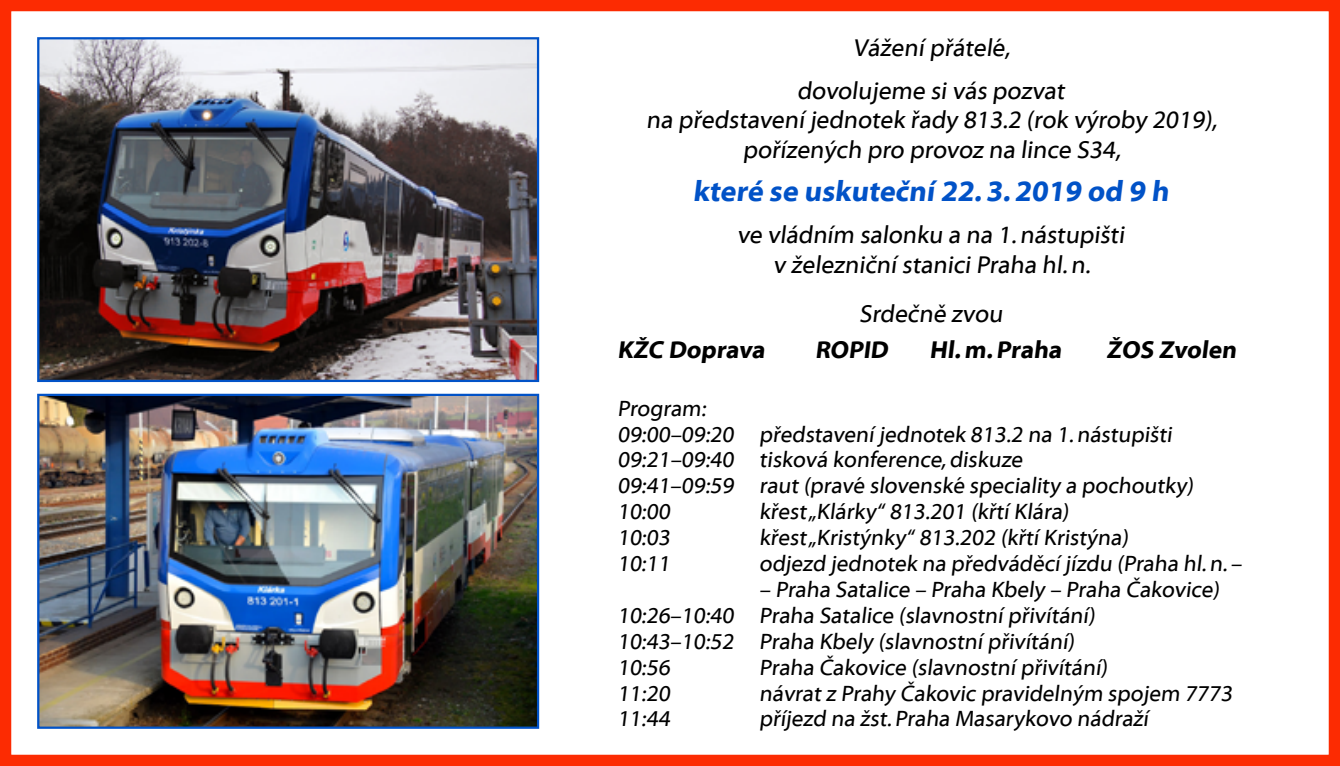
<style>
.page{position:relative;width:1340px;height:766px;background:#fff}
.page>*{position:absolute;margin:0;border:0;box-sizing:border-box;transform-origin:0 0}
.t1{font:29.25px "Myriad Bd Web";color:#0152c7}
.t2{font:24.75px/29.7px "Myriad Web";color:#000;text-align:center}
.t3{font:24.75px "Myriad Bd Web";color:#000}
.t4{font:22.5px/25.9px "Myriad Web";color:#000}
</style>
<div class="page">
<div style="left:0;top:0;width:1339px;height:765px;border:11px solid #fc2b02"></div>
<img style="left:40px;top:40px;width:496px;height:339px">
<div style="left:37px;top:37px;width:502px;height:345px;border:2px solid #0152c7"></div>
<img style="left:40px;top:396px;width:496px;height:329px">
<div style="left:37px;top:393px;width:502px;height:335px;border:2px solid #0152c7"></div>
<p class="t2" style="left:797px;top:27px;width:272px;line-height:42.5px">Vážení přátelé, dovolujeme si vás pozvat</p>
<p class="t2" style="left:646px;top:106px;width:576px">na představení jednotek řady 813.2 (rok výroby 2019), pořízených pro provoz na lince S34,</p>
<h1 class="t1" style="left:692px;top:175px;width:481px">které se uskuteční 22.3.2019 od 9 h</h1>
<p class="t2" style="left:737px;top:220px;width:392px">ve vládním salonku a na 1.nástupišti v železniční stanici Praha hl.n.</p>
<p class="t2" style="left:859px;top:299px;width:148px">Srdečně zvou</p>
<p class="t3" style="left:617px;top:336px;width:152px">KŽC Doprava</p>
<p class="t3" style="left:815px;top:336px;width:72px">Ropid</p>
<p class="t3" style="left:929px;top:336px;width:137px">Hl.m.Praha</p>
<p class="t3" style="left:1106px;top:336px;width:135px">ŽOS Zvolen</p>
<p class="t4" style="left:617px;top:395px;width:580px">Program:<br>09:00–09:20 představení jednotek 813.2 na 1.nástupišti 09:21–09:40 tisková konference,diskuze<br>09:41–09:59 raut (pravé slovenské speciality a pochoutky)<br>10:00</p>
<p class="t4" style="left:759px;top:499px;width:314px">křest „Klárky“ 813.201 (křtí Klára)</p>
<p class="t4" style="left:617px;top:525px;width:57px">10:03</p>
<p class="t4" style="left:759px;top:525px;width:373px">křest „Kristýnky“ 813.202 (křtí Kristýna)</p>
<p class="t4" style="left:617px;top:551px;width:57px">10:11</p>
<p class="t4" style="left:759px;top:551px;width:487px">odjezd jednotek na předváděcí jízdu (Praha hl.n.–</p>
<p class="t4" style="left:617px;top:576px;width:606px;text-indent:142px">– Praha Satalice – Praha Kbely – Praha Čakovice)<br>10:26–10:40 Praha Satalice (slavnostní přivítání)<br>10:43–10:52 Praha Kbely (slavnostní přivítání)<br>10:56</p>
<p class="t4" style="left:759px;top:654px;width:353px">Praha Čakovice (slavnostní přivítání)</p>
<p class="t4" style="left:617px;top:680px;width:57px">11:20</p>
<p class="t4" style="left:759px;top:680px;width:478px">návrat z Prahy Čakovic pravidelným spojem 7773</p>
<p class="t4" style="left:617px;top:706px;width:57px">11:44</p>
<p class="t4" style="left:759px;top:706px;width:391px">příjezd na žst.Praha Masarykovo nádraží</p>
</div>
